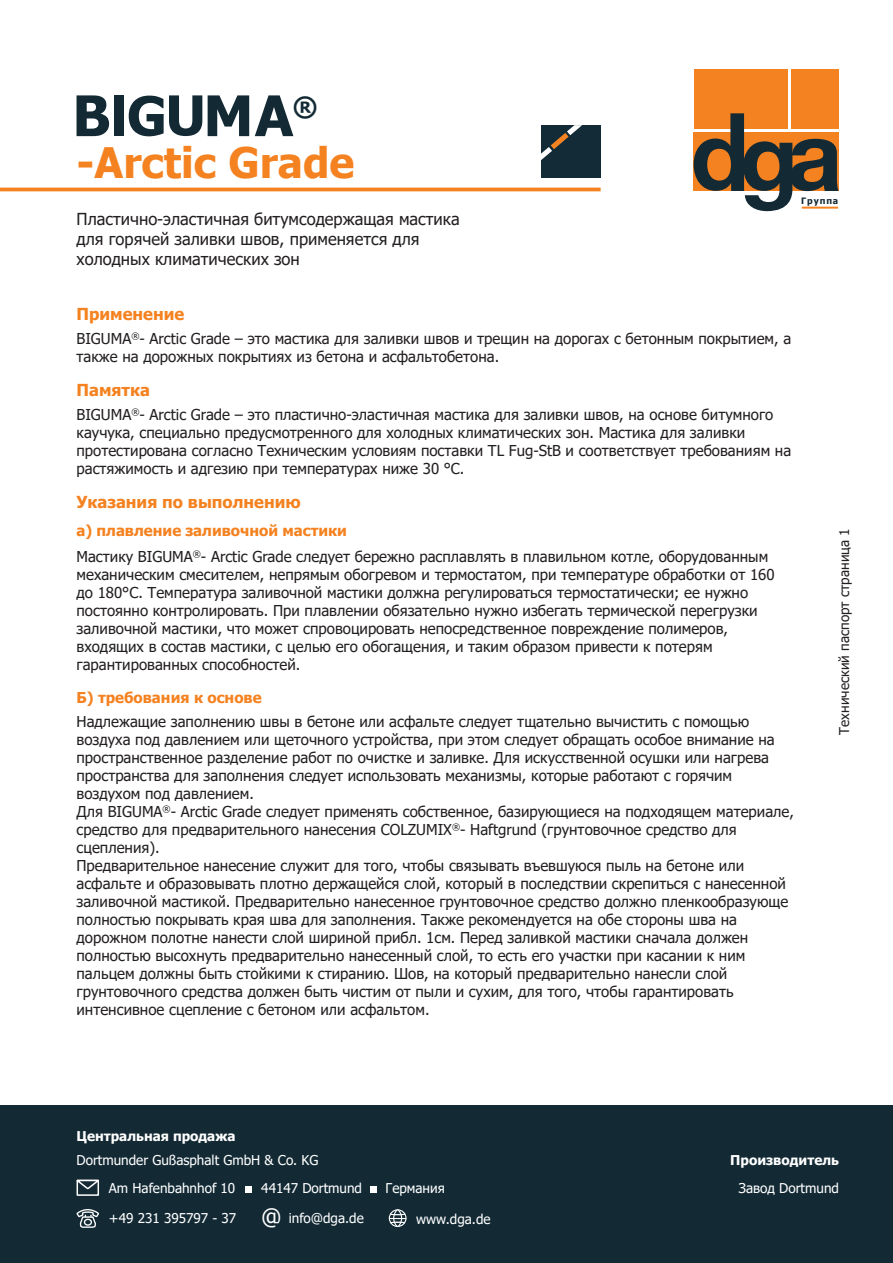
<style>
.page{position:relative;width:893px;height:1263px;background:#fff}
.page>*{position:absolute;margin:0;border:0;box-sizing:border-box;transform-origin:0 0}
.t1{font:700 42px "Tahoma";color:#f58220}
.t2{font:700 26.7px "Tahoma";color:#132a35}
.t3{font:16.5px/19.8px "Tahoma";color:#231f20}
.t4{font:700 16.5px "Tahoma";color:#f58220}
.t5{font:15px/18px "Tahoma";color:#231f20}
.t6{font:700 15px "Tahoma";color:#f58220}
.t7{font:13.5px/28.2px "Tahoma";color:#fff}
.t8{font:700 13.5px "Tahoma";color:#fff}
.t9{font:13.5px "Tahoma";color:#231f20}
.t10{font:700 8.85px "Tahoma";letter-spacing:.1em;color:#132a35}
.s1{font-weight:700;color:#f58220}
.s2{font-size:22.5px}
</style>
<div class="page">
<div style="left:694px;top:69px;width:93px;height:59px;background:#f58220"></div>
<div style="left:791px;top:69px;width:48px;height:59px;background:#f58220"></div>
<svg style="left:694px;top:113px;width:145px;height:98px"></svg>
<hr style="left:0;top:188px;width:601px;height:3px;background:#f58220">
<div style="left:541px;top:125px;width:60px;height:52px;background:#132b36"></div>
<svg style="left:541px;top:125px;width:41px;height:35px"></svg>
<div style="left:114px;top:95px;width:9px;height:41px;background:#132a35"></div>
<svg style="left:77px;top:95px;width:32px;height:41px"></svg>
<svg style="left:129px;top:95px;width:73px;height:41px"></svg>
<svg style="left:208px;top:95px;width:41px;height:41px"></svg>
<svg style="left:255px;top:95px;width:38px;height:41px"></svg>
<div style="left:0;top:1106px;width:893px;height:157px;background:#132a35"></div>
<svg style="left:77px;top:1180px;width:22px;height:16px"></svg>
<div style="left:245px;top:1186px;width:6px;height:7px;background:#fff"></div>
<svg style="left:77px;top:1209px;width:22px;height:19px"></svg>
<div style="left:371px;top:1186px;width:6px;height:7px;background:#fff"></div>
<div style="left:389px;top:1209px;width:17px;height:18px;border:1px solid #fff;border-radius:50%"></div>
<div style="left:393px;top:1209px;width:9px;height:18px;border:1px solid #fff;border-radius:50%"></div>
<svg style="left:389px;top:1212px;width:17px;height:12px"></svg>
<h2 class="t2" style="left:293px;top:89px;width:26px">®</h2>
<h1 class="t1" style="left:77px;top:133px;width:279px">-Arctic Grade</h1>
<p class="t3" style="left:77px;top:210px;width:385px">Пластично-эластичная битумсодержащая мастика для горячей заливки швов, применяется для холодных климатических зон</p>
<p class="t10" style="left:801px;top:195px;width:38px">Группа</p>
<p class="t4" style="left:77px;top:302px;width:109px">Применение</p>
<p class="t5" style="left:77px;top:331px;width:716px">BIGUMA<sup>®</sup>- Arctic Grade – это мастика для заливки швов и трещин на дорогах с бетонным покрытием, а также на дорожных покрытиях из бетона и асфальтобетона.</p>
<p class="t4" style="left:77px;top:378px;width:75px">Памятка</p>
<p class="t5" style="left:77px;top:407px;width:716px">BIGUMA<sup>®</sup>- Arctic Grade – это пластично-эластичная мастика для заливки швов, на основе битумного каучука, специально предусмотренного для холодных климатических зон. Мастика для заливки протестирована согласно Техническим условиям поставки TL Fug-StB и соответствует требованиям на растяжимость и адгезию при температурах ниже 30 °C.</p>
<p class="t4" style="left:77px;top:491px;width:226px">Указания по выполнению</p>
<p class="t5" style="left:77px;top:518px;width:693px;line-height:26.2px"><span class="s1">a) плавление заливочной мастики<br></span>Мастику BIGUMA<sup>®</sup>- Arctic Grade следует бережно расплавлять в плавильном котле, оборудованным</p>
<p class="t5" style="left:77px;top:566px;width:700px">механическим смесителем, непрямым обогревом и термостатом, при температуре обработки от 160 до 180°С. Температура заливочной мастики должна регулироваться термостатически; ее нужно постоянно контролировать. При плавлении обязательно нужно избегать термической перегрузки заливочной мастики, что может спровоцировать непосредственное повреждение полимеров, входящих в состав мастики, с целью его обогащения, и таким образом привести к потерям гарантированных способностей.</p>
<p class="t6" style="left:77px;top:687px;width:187px">Б) требования к основе</p>
<p class="t5" style="left:77px;top:713px;width:719px">Надлежащие заполнению швы в бетоне или асфальте следует тщательно вычистить с помощью воздуха под давлением или щеточного устройства, при этом следует обращать особое внимание на пространственное разделение работ по очистке и заливке. Для искусственной осушки или нагрева пространства для заполнения следует использовать механизмы, которые работают с горячим воздухом под давлением.<br>Для BIGUMA<sup>®</sup>- Arctic Grade следует применять собственное, базирующиеся на подходящем материале, средство для предварительного нанесения COLZUMIX<sup>®</sup>- Haftgrund (грунтовочное средство для сцепления).<br>Предварительное нанесение служит для того, чтобы связывать въевшуюся пыль на бетоне или асфальте и образовывать плотно держащейся слой, который в последствии скрепиться с нанесенной заливочной мастикой. Предварительно нанесенное грунтовочное средство должно пленкообразующе полностью покрывать края шва для заполнения. Также рекомендуется на обе стороны шва на дорожном полотне нанести слой шириной прибл. 1см. Перед заливкой мастики сначала должен полностью высохнуть предварительно нанесенный слой, то есть его участки при касании к ним пальцем должны быть стойкими к стиранию. Шов, на который предварительно нанесли слой грунтовочного средства должен быть чистим от пыли и сухим, для того, чтобы гарантировать интенсивное сцепление с бетоном или асфальтом.</p>
<p class="t9" style="left:835px;top:735px;width:208px;rotate:-90deg">Технический паспорт страница 1</p>
<p class="t8" style="left:77px;top:1127px;width:160px">Центральная продажа</p>
<p class="t7" style="left:109px;top:1146px;width:211px;text-indent:-32px">Dortmunder Gußasphalt GmbH &amp; Co. KG<br>Am Hafenbahnhof 10</p>
<p class="t7" style="left:261px;top:1175px;width:102px">44147 Dortmund</p>
<p class="t7" style="left:109px;top:1205px;width:256px">+49 231 395797 - 37 <span class="s2">@</span> info@dga.de</p>
<p class="t7" style="left:385px;top:1175px;width:61px">Германия</p>
<p class="t7" style="left:416px;top:1205px;width:76px">www.dga.de</p>
<p class="t8" style="left:730px;top:1150px;width:110px">Производитель</p>
<p class="t7" style="left:739px;top:1175px;width:102px">Завод Dortmund</p>
</div>
